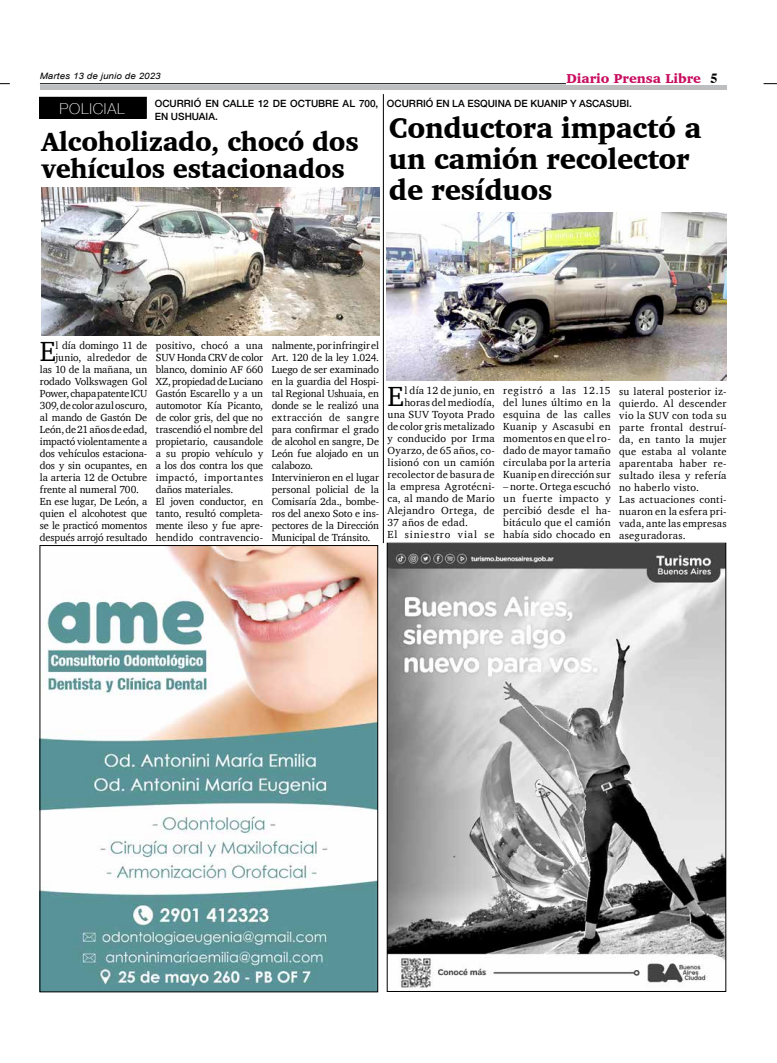
<style>
.page{position:relative;width:777px;height:1063px;background:#fff}
.page>*{position:absolute;margin:0;border:0;box-sizing:border-box;transform-origin:0 0}
.t1{font:900 29px/31px "Charter";letter-spacing:-.01em;color:#000;scale:.95 1}
.t2{font:28.4px "Charter";color:#000}
.t3{font:900 27px/27px "Charter";letter-spacing:-.01em;color:#000;scale:.95 1}
.t4{font:100 15px "Helvetica Neue";letter-spacing:.05em;color:#fff}
.t5{font:900 13.2px "Charter";color:#c80c5f}
.t6{font:10.5px/12px "Charter";letter-spacing:.005em;color:#000}
.t7{font:10.5px/12px "Charter";letter-spacing:.025em;color:#000}
.t8{font:10.5px "Charter";letter-spacing:-.015em;color:#000}
.t9{font:10.5px "Charter";letter-spacing:-.025em;color:#000}
.t10{font:10.5px "Charter";letter-spacing:.085em;color:#000}
.t11{font:500 10px/13px "Helvetica Neue";color:#000}
.t12{font:italic 8.8px "Arial";letter-spacing:.01em;color:#000;scale:1.11 1}
.s1{font-family:"Times";font-weight:700;font-size:14px;color:#000}
</style>
<div class="page">
<hr style="left:40px;top:83px;width:526px;height:1px;background:#000">
<hr style="left:40px;top:85px;width:686px;height:4px;background:#bcbec0">
<svg style="left:763px;top:83px;width:14px;height:1px"></svg>
<img style="left:389px;top:545px;width:335px;height:443px">
<div style="left:387px;top:543px;width:339px;height:449px;border:1px solid #000"></div>
<img style="left:42px;top:547px;width:334px;height:443px">
<div style="left:40px;top:545px;width:338px;height:447px;border:1px solid #000"></div>
<div style="left:40px;top:97px;width:106px;height:21px;background:#000"></div>
<img style="left:41px;top:187px;width:338px;height:149px">
<img style="left:387px;top:212px;width:339px;height:169px">
<hr style="left:383px;top:94px;width:1px;height:449px;background:#000">
<p class="t12" style="left:40px;top:70px;width:111px">Martes 13 de junio de 2023</p>
<p class="t5" style="left:566px;top:71px;width:153px">Diario Prensa Libre <span class="s1">5</span></p>
<h3 class="t4" style="left:60px;top:97px;width:66px">POLICIAL</h3>
<p class="t11" style="left:155px;top:96px;width:225px">OCURRIÓ EN CALLE 12 DE OCTUBRE AL 700,<br>EN USHUAIA.</p>
<h3 class="t3" style="left:41px;top:127px;width:335px">Alcoholizado, chocó dos vehículos estacionados</h3>
<p class="t11" style="left:387px;top:96px;width:246px">OCURRIÓ EN LA ESQUINA DE KUANIP Y ASCASUBI.</p>
<h1 class="t1" style="left:389px;top:112px;width:330px">Conductora impactó a un camión recolector de resíduos</h1>
<h2 class="t2" style="left:40px;top:327px;width:18px">E</h2>
<p class="t8" style="left:56px;top:337px;width:93px">l día domingo 11 de</p>
<p class="t6" style="left:56px;top:352px;width:93px">junio, alrededor de</p>
<p class="t6" style="left:40px;top:364px;width:109px">las 10 de la mañana, un</p>
<p class="t6" style="left:40px;top:376px;width:109px">rodado Volkswagen Gol</p>
<p class="t9" style="left:40px;top:385px;width:109px">Power, chapa patente ICU</p>
<p class="t6" style="left:40px;top:400px;width:109px">309, de color azul oscuro,</p>
<p class="t6" style="left:40px;top:412px;width:109px">al mando de Gastón De</p>
<p class="t8" style="left:40px;top:421px;width:109px">León, de 21 años de edad,</p>
<p class="t8" style="left:40px;top:433px;width:109px">impactó violentamente a</p>
<p class="t6" style="left:40px;top:448px;width:109px">dos vehículos estaciona-</p>
<p class="t6" style="left:40px;top:460px;width:109px">dos y sin ocupantes, en</p>
<p class="t6" style="left:40px;top:472px;width:109px">la arteria 12 de Octubre</p>
<p class="t6" style="left:40px;top:484px;width:101px">frente al numeral 700.</p>
<p class="t6" style="left:40px;top:496px;width:109px">En ese lugar, De León, a</p>
<p class="t8" style="left:40px;top:505px;width:109px">quien el alcohotest que</p>
<p class="t8" style="left:40px;top:517px;width:109px">se le practicó momentos</p>
<p class="t6" style="left:40px;top:532px;width:109px">después arrojó resultado</p>
<p class="t6" style="left:156px;top:339px;width:109px">positivo, chocó a una<br>SUV Honda CRV de color blanco, dominio AF 660<br>XZ, propiedad de Luciano<br>Gastón Escarello y a un automotor Kía Picanto, de color gris, del que no trascendió el nombre del propietario, causandole a su propio vehículo y a los dos contra los que impactó, importantes daños materiales.<br>El joven conductor, en tanto, resultó completa&shy;mente ileso y fue apre&shy;hendido contravencio-</p>
<p class="t6" style="left:272px;top:339px;width:109px">nalmente, por infringir el<br>Art. 120 de la ley 1.024.<br>Luego de ser examinado en la guardia del Hospi&shy;tal Regional Ushuaia, en donde se le realizó una extracción de sangre para confirmar el grado de alcohol en sangre, De<br>León fue alojado en un calabozo.<br>Intervinieron en el lugar personal policial de la<br>Comisaría 2da., bombe&shy;ros del anexo Soto e ins&shy;pectores de la Dirección<br>Municipal de Tránsito.</p>
<h2 class="t2" style="left:387px;top:372px;width:18px">E</h2>
<p class="t7" style="left:404px;top:384px;width:92px">l día 12 de junio, en</p>
<p class="t6" style="left:404px;top:396px;width:92px">horas del mediodía,</p>
<p class="t6" style="left:387px;top:408px;width:109px">una SUV Toyota Prado</p>
<p class="t6" style="left:387px;top:420px;width:109px">de color gris metalizado</p>
<p class="t6" style="left:387px;top:432px;width:109px">y conducido por Irma</p>
<p class="t7" style="left:387px;top:444px;width:109px">Oyarzo, de 65 años, co-</p>
<p class="t6" style="left:387px;top:456px;width:109px">lisionó con un camión</p>
<p class="t6" style="left:387px;top:468px;width:109px">recolector de basura de</p>
<p class="t7" style="left:387px;top:480px;width:109px">la empresa Agrotécni-</p>
<p class="t7" style="left:387px;top:492px;width:109px">ca, al mando de Mario</p>
<p class="t7" style="left:387px;top:504px;width:109px">Alejandro Ortega, de</p>
<p class="t6" style="left:387px;top:516px;width:82px">37 años de edad.</p>
<p class="t10" style="left:387px;top:525px;width:109px">El siniestro vial se</p>
<p class="t6" style="left:503px;top:384px;width:109px;text-align:justify">registró a las 12.15 del lunes último en la esquina de las calles Kuanip y Ascasubi en momentos en que el ro&shy;dado de mayor tamaño circulaba por la arteria Kuanip en dirección sur</p>
<p class="t6" style="left:503px;top:480px;width:109px;text-align:justify">– norte. Ortega escuchó un fuerte impacto y percibió desde el ha&shy;bitáculo que el camión había sido chocado en</p>
<p class="t7" style="left:619px;top:385px;width:109px">su lateral posterior iz&shy;quierdo. Al descender vio la SUV con toda su parte frontal destruí&shy;da, en tanto la mujer que estaba al volante aparentaba haber re&shy;sultado ilesa y refería no haberlo visto.<br>Las actuaciones conti&shy;nuaron en la esfera pri&shy;vada, ante las empresas aseguradoras.</p>
</div>
